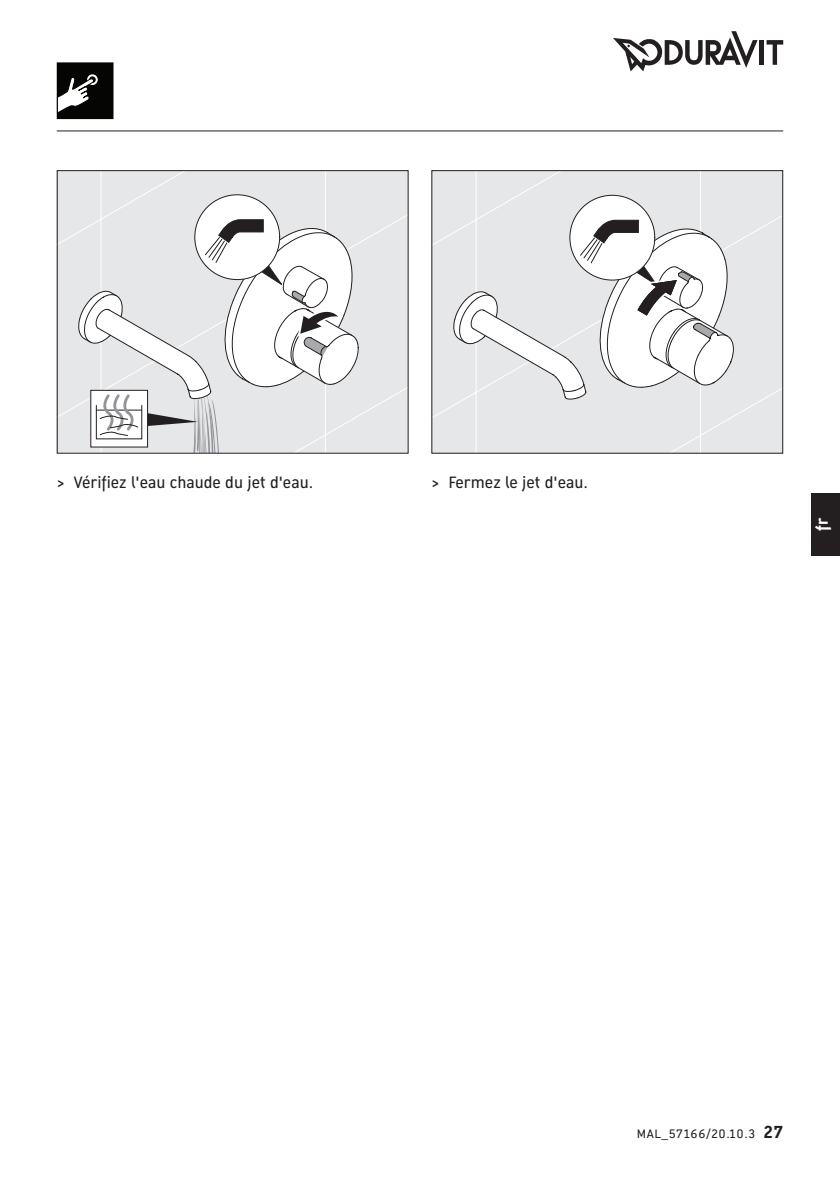
<style>
.page{position:relative;width:840px;height:1191px;background:#fff}
.page>*{position:absolute;margin:0;border:0;box-sizing:border-box;transform-origin:0 0}
.t1{font:16px "Dura Sans 2014 c";color:#231f20}
.t2{font:700 16px "Dura Sans 2014 c";color:#fff}
.t3{font:12px "Dura Sans 2014 c";letter-spacing:.05em;color:#231f20}
.s1{font-weight:700;font-size:17px}
</style>
<div class="page">
<div style="left:433px;top:172px;width:347px;height:280px;background:#e6e7e9"></div>
<div style="left:569px;top:195px;width:86px;height:85px;background:#fff;border:1px solid #231f20;border-radius:50%"></div>
<svg style="left:452px;top:219px;width:282px;height:180px"></svg>
<div style="left:59px;top:172px;width:347px;height:280px;background:#e6e7e9"></div>
<div style="left:194px;top:194px;width:86px;height:86px;background:#fff;border:1px solid #231f20;border-radius:50%"></div>
<svg style="left:77px;top:219px;width:282px;height:233px"></svg>
<hr style="left:759px;top:40px;width:4px;height:25px;background:#231f20">
<svg style="left:766px;top:40px;width:16px;height:25px"></svg>
<svg style="left:613px;top:31px;width:144px;height:40px"></svg>
<hr style="left:57px;top:130px;width:725px;height:1px;background:#231f20">
<div style="left:811px;top:493px;width:28px;height:63px;background:#231f20"></div>
<div style="left:57px;top:170px;width:351px;height:284px;border:1px solid #231f20"></div>
<div style="left:431px;top:170px;width:351px;height:284px;border:1px solid #231f20"></div>
<svg style="left:57px;top:62px;width:56px;height:57px;background:#313130"></svg>
<p class="t1" style="left:57px;top:472px;width:258px">&gt; Vérifiez l'eau chaude du jet d'eau.</p>
<p class="t1" style="left:431px;top:472px;width:158px">&gt; Fermez le jet d'eau.</p>
<p class="t2" style="left:810px;top:531px;width:14px;rotate:-90deg">fr</p>
<p class="t3" style="left:636px;top:1125px;width:148px">MAL_57166/20.10.3 <span class="s1">27</span></p>
</div>
